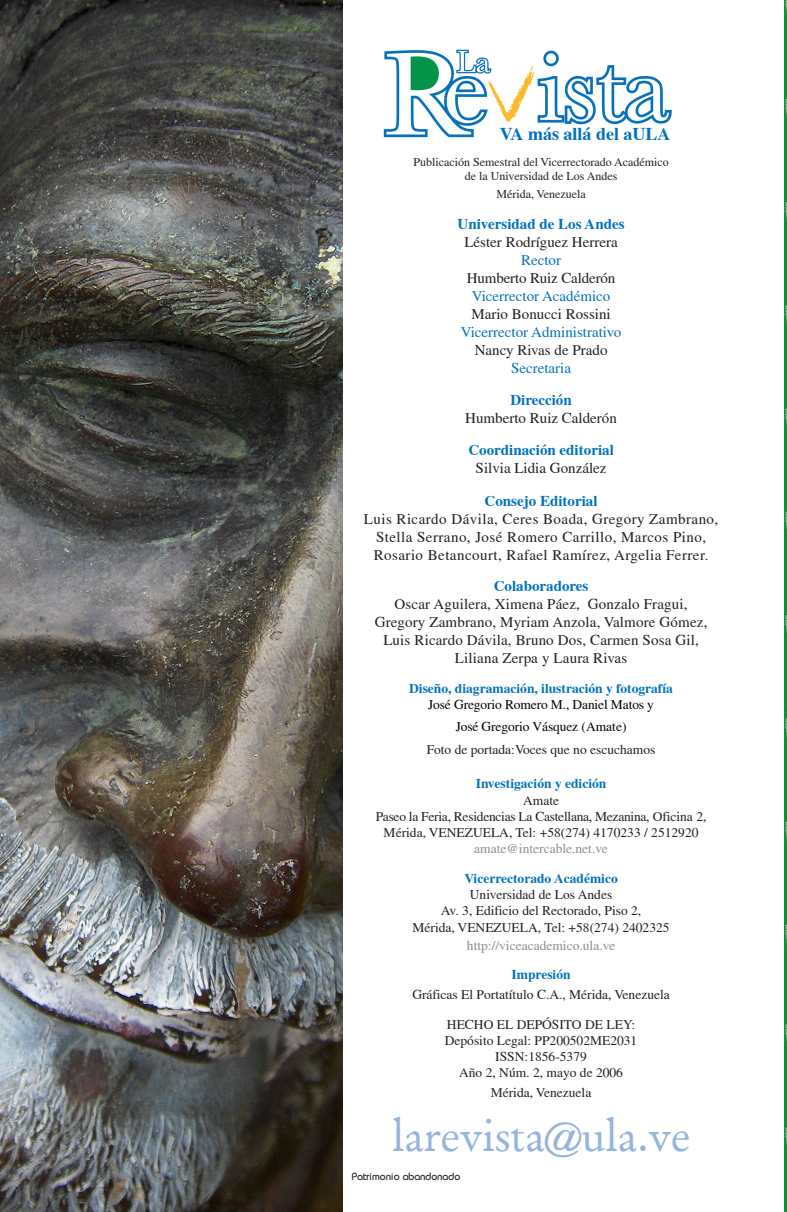
<style>
.page{position:relative;width:787px;height:1212px;background:#fff}
.page>*{position:absolute;margin:0;border:0;box-sizing:border-box;transform-origin:0 0}
.t1{font:45px "Garamond Antiqua";color:#95b5de}
.t2{font:700 18px "Times";color:#0072bc}
.t3{font:15px/18px "Times";letter-spacing:.01em;color:#231f20;text-align:center}
.t4{font:15px/18px "Times";letter-spacing:.03em;color:#231f20;text-align:center}
.t5{font:700 15px "Times";color:#0072bc}
.t6{font:15px "Times";color:#0072bc}
.t7{font:15px "Times";letter-spacing:-.01em;color:#231f20}
.t8{font:13.5px/16.2px "Times";color:#231f20;text-align:center}
.t9{font:700 13.5px "Times";color:#0072bc}
.t10{font:13.5px/21.6px "Times";letter-spacing:-.01em;color:#000;text-align:center}
.t11{font:13.5px "Times";color:#8a8c8f}
.t12{font:12px/14.4px "Times";color:#231f20;text-align:center}
.t13{font:10.5px "Bauhaus";color:#231f20}
</style>
<div class="page">
<img style="left:784px;top:0;width:3px;height:1212px">
<img style="left:383px;top:49px;width:289px;height:89px">
<img style="left:0;top:0;width:342px;height:1211px">
<h2 class="t2" style="left:500px;top:123px;width:172px">VA más allá del aULA</h2>
<p class="t12" style="left:413px;top:154px;width:257px">Publicación Semestral del Vicerrectorado Académico de la Universidad de Los Andes</p>
<p class="t12" style="left:496px;top:187px;width:91px">Mérida, Venezuela</p>
<p class="t5" style="left:457px;top:215px;width:168px">Universidad de Los Andes</p>
<p class="t3" style="left:464px;top:233px;width:155px">Léster Rodríguez Herrera</p>
<p class="t6" style="left:521px;top:252px;width:41px">Rector</p>
<p class="t7" style="left:467px;top:270px;width:150px">Humberto Ruiz Calderón</p>
<p class="t6" style="left:472px;top:288px;width:140px">Vicerrector Académico</p>
<p class="t3" style="left:471px;top:305px;width:141px">Mario Bonucci Rossini</p>
<p class="t6" style="left:461px;top:324px;width:162px">Vicerrector Administrativo</p>
<p class="t3" style="left:474px;top:341px;width:134px">Nancy Rivas de Prado</p>
<p class="t6" style="left:511px;top:360px;width:61px">Secretaria</p>
<p class="t5" style="left:510px;top:391px;width:63px">Dirección</p>
<p class="t3" style="left:465px;top:409px;width:153px">Humberto Ruiz Calderón</p>
<p class="t5" style="left:468px;top:440px;width:147px">Coordinación editorial</p>
<p class="t3" style="left:475px;top:458px;width:132px">Silvia Lidia González</p>
<p class="t5" style="left:484px;top:491px;width:114px">Consejo Editorial</p>
<p class="t4" style="left:364px;top:509px;width:356px">Luis Ricardo Dávila, Ceres Boada, Gregory Zambrano,<br>Stella Serrano, José Romero Carrillo, Marcos Pino,<br>Rosario Betancourt, Rafael Ramírez, Argelia Ferrer.</p>
<p class="t5" style="left:493px;top:577px;width:96px">Colaboradores</p>
<p class="t3" style="left:375px;top:595px;width:334px">Oscar Aguilera, Ximena Páez, Gonzalo Fragui, Gregory Zambrano, Myriam Anzola, Valmore Gómez, Luis Ricardo Dávila, Bruno Dos, Carmen Sosa Gil, Liliana Zerpa y Laura Rivas</p>
<p class="t9" style="left:409px;top:680px;width:265px">Diseño, diagramación, ilustración y fotografía</p>
<p class="t10" style="left:428px;top:693px;width:227px">José Gregorio Romero M., Daniel Matos y<br>José Gregorio Vásquez (Amate)</p>
<p class="t8" style="left:427px;top:742px;width:230px">Foto de portada:Voces que no escuchamos</p>
<p class="t9" style="left:476px;top:776px;width:132px">Investigación y edición</p>
<p class="t8" style="left:376px;top:792px;width:332px">Amate<br>Paseo la Feria, Residencias La Castellana, Mezanina, Oficina 2,<br>Mérida, VENEZUELA, Tel: +58(274) 4170233 / 2512920</p>
<p class="t11" style="left:474px;top:841px;width:135px">amate@intercable.net.ve</p>
<p class="t9" style="left:464px;top:870px;width:155px">Vicerrectorado Académico</p>
<p class="t8" style="left:412px;top:886px;width:258px">Universidad de Los Andes<br>Av. 3, Edificio del Rectorado, Piso 2,<br>Mérida, VENEZUELA, Tel: +58(274) 2402325</p>
<p class="t11" style="left:467px;top:937px;width:150px">http://viceacademico.ula.ve</p>
<p class="t9" style="left:511px;top:967px;width:61px">Impresión</p>
<p class="t8" style="left:412px;top:979px;width:259px;line-height:29.7px">Gráficas El Portatítulo C.A., Mérida, Venezuela<br>Hecho el depósito de Ley:</p>
<p class="t8" style="left:445px;top:1032px;width:194px">Depósito Legal: PP200502ME2031<br>ISSN:1856-5379<br>Año 2, Núm. 2, mayo de 2006</p>
<p class="t8" style="left:491px;top:1084px;width:102px">Mérida, Venezuela</p>
<h1 class="t1" style="left:392px;top:1107px;width:300px">larevista@ula.ve</h1>
<p class="t13" style="left:352px;top:1169px;width:110px">Patrimonio abandonado</p>
</div>
